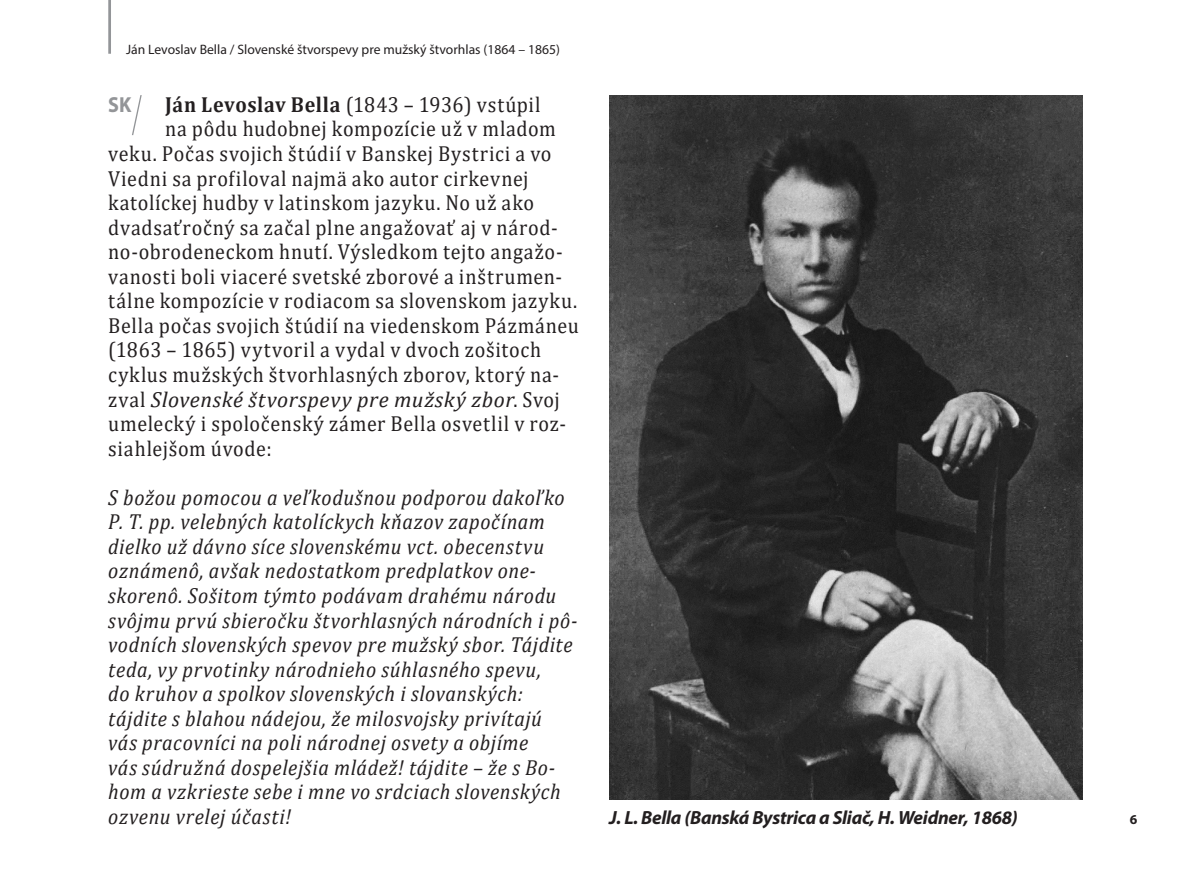
<style>
.page{position:relative;width:1191px;height:893px;background:#fff}
.page>*{position:absolute;margin:0;border:0;box-sizing:border-box;transform-origin:0 0}
.t1{font:italic 21.75px/24.6px "Cambria";letter-spacing:.03em;color:#231f20;scale:.92 1}
.t2{font:21.75px "Cambria";letter-spacing:.035em;color:#231f20;scale:.92 1}
.t3{font:italic 21.75px "Cambria";letter-spacing:.03em;color:#231f20}
.t4{font:700 21.75px "Myriad Pro";color:#939598;scale:.92 1}
.t5{font:italic 700 19.05px "Myriad Pro";letter-spacing:-.015em;color:#231f20}
.t6{font:13.65px "Myriad Pro";color:#231f20}
.t7{font:700 13.65px "Myriad Pro";color:#231f20}
.s1{font-weight:700}
.s2{font-style:normal}
</style>
<div class="page">
<hr style="left:108px;top:0;width:3px;height:54px;background:#939598">
<img style="left:609px;top:95px;width:473px;height:704px">
<svg style="left:132px;top:95px;width:10px;height:41px"></svg>
<p class="t6" style="left:126px;top:41px;width:435px">Ján Levoslav Bella / Slovenské štvorspevy pre mužský štvorhlas (1864 – 1865)</p>
<p class="t2" style="left:165px;top:92px;width:409px"><span class="s1">Ján Levoslav Bella</span> (1843 – 1936) vstúpil</p>
<p class="t2" style="left:165px;top:116px;width:426px">na pôdu hudobnej kompozície už v mladom</p>
<p class="t2" style="left:108px;top:141px;width:483px">veku. Počas svojich štúdií v Banskej Bystrici a vo</p>
<p class="t2" style="left:108px;top:165px;width:458px">Viedni sa profiloval najmä ako autor cirkevnej</p>
<p class="t2" style="left:108px;top:190px;width:464px">katolíckej hudby v latinskom jazyku. No už ako</p>
<p class="t2" style="left:108px;top:214px;width:490px">dvadsaťročný sa začal plne angažovať aj v národ-</p>
<p class="t2" style="left:108px;top:239px;width:495px">no-obrodeneckom hnutí. Výsledkom tejto angažo-</p>
<p class="t2" style="left:108px;top:264px;width:495px">vanosti boli viaceré svetské zborové a inštrumen-</p>
<p class="t2" style="left:108px;top:288px;width:511px">tálne kompozície v rodiacom sa slovenskom jazyku.</p>
<p class="t2" style="left:108px;top:313px;width:513px">Bella počas svojich štúdií na viedenskom Pázmáneu</p>
<p class="t2" style="left:108px;top:337px;width:472px">(1863 – 1865) vytvoril a vydal v dvoch zošitoch</p>
<p class="t2" style="left:108px;top:362px;width:491px">cyklus mužských štvorhlasných zborov, ktorý na-</p>
<p class="t3" style="left:108px;top:384px;width:453px"><span class="s2">zval</span> Slovenské štvorspevy pre mužský zbor<span class="s2">. Svoj</span></p>
<p class="t2" style="left:108px;top:411px;width:499px">umelecký i spoločenský zámer Bella osvetlil v roz-</p>
<p class="t2" style="left:108px;top:435px;width:179px">siahlejšom úvode:</p>
<p class="t1" style="left:108px;top:484px;width:511px">S božou pomocou a veľkodušnou podporou dakoľko P. T. pp. velebných katolíckych kňazov započínam dielko už dávno síce slovenskému vct. obecenstvu oznámenô, avšak nedostatkom predplatkov one&shy;skorenô. Sošitom týmto podávam drahému národu svôjmu prvú sbieročku štvorhlasných národních i pô&shy;vodních slovenských spevov pre mužský sbor. Tájdite teda, vy prvotinky národnieho súhlasného spevu,<br>do kruhov a spolkov slovenských i slovanských: tájdite s blahou nádejou, že milosvojsky privítajú<br>vás pracovníci na poli národnej osvety a objíme<br>vás súdružná dospelejšia mládež! tájdite – že s Bo&shy;hom a vzkrieste sebe i mne vo srdciach slovenských ozvenu vrelej účasti!</p>
<p class="t4" style="left:108px;top:90px;width:27px">SK</p>
<p class="t5" style="left:609px;top:805px;width:410px">J. L. Bella (Banská Bystrica a Sliač, H. Weidner, 1868)</p>
<p class="t7" style="left:1129px;top:810px;width:9px">6</p>
</div>
